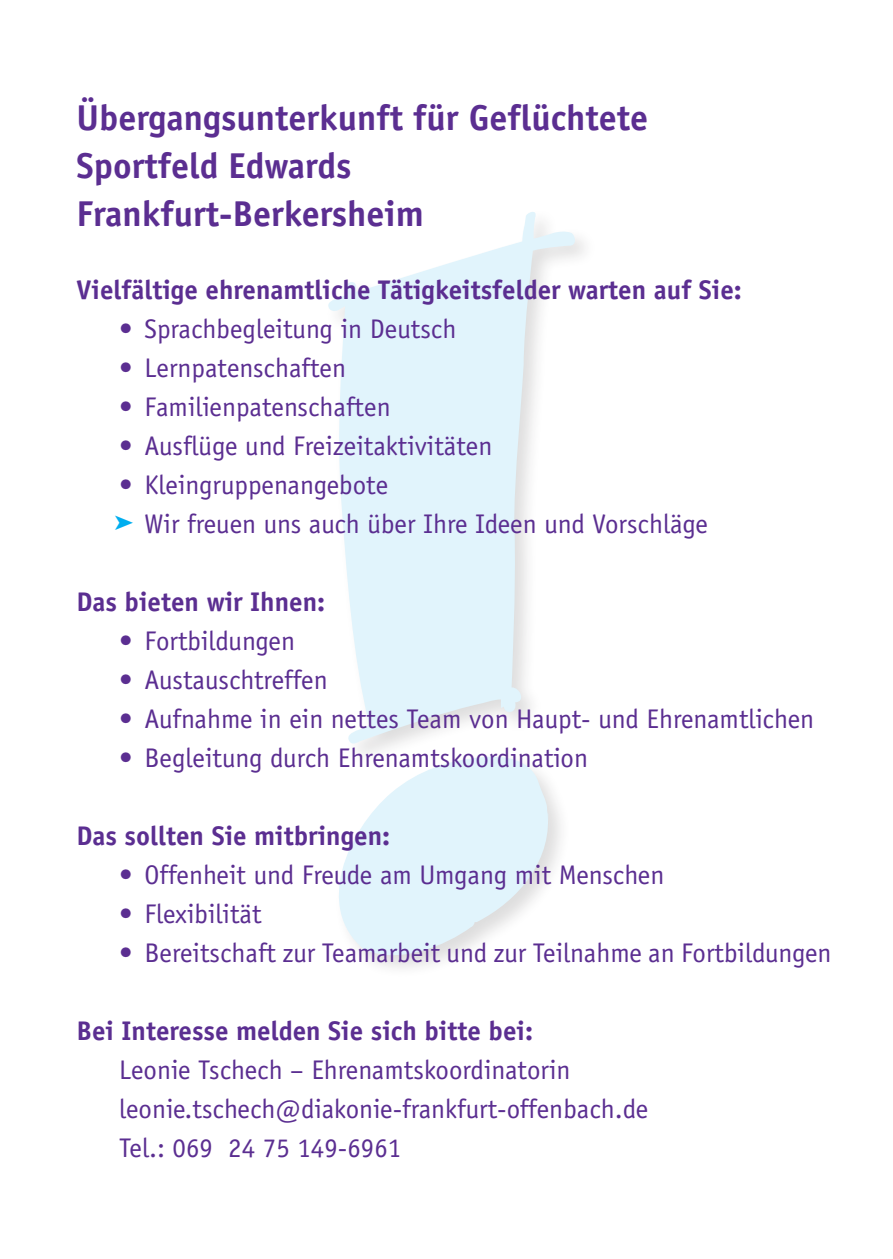
<style>
.page{position:relative;width:893px;height:1259px;background:#fff}
.page>*{position:absolute;margin:0;border:0;box-sizing:border-box;transform-origin:0 0}
.t1{font:700 36px/48px "Officina Sans";color:#5b2e91}
.t2{font:27px/39px "Officina Sans";color:#5b2e91}
.t3{font:700 27px "Officina Sans";color:#5b2e91}
.s1{color:#00aeef}
</style>
<div class="page">
<svg style="left:328px;top:212px;width:250px;height:753px;fill:#e1f4fc"></svg>
<h1 class="t1" style="left:76px;top:93px;width:573px">Übergangsunterkunft für Geflüchtete<br>Sportfeld Edwards<br>Frankfurt-Berkersheim</h1>
<p class="t3" style="left:76px;top:273px;width:667px">Vielfältige ehrenamtliche Tätigkeitsfelder warten auf Sie:</p>
<p class="t2" style="left:119px;top:309px;width:339px">• Sprachbegleitung in Deutsch</p>
<p class="t2" style="left:119px;top:348px;width:229px">• Lernpatenschaften</p>
<p class="t2" style="left:119px;top:387px;width:273px">• Familienpatenschaften</p>
<p class="t2" style="left:119px;top:426px;width:375px">• Ausflüge und Freizeitaktivitäten</p>
<p class="t2" style="left:114px;top:465px;width:595px">• Kleingruppenangebote<br><span class="s1">➤</span> Wir freuen uns auch über Ihre Ideen und Vorschläge</p>
<p class="t3" style="left:77px;top:585px;width:250px">Das bieten wir Ihnen:</p>
<p class="t2" style="left:119px;top:621px;width:178px">• Fortbildungen</p>
<p class="t2" style="left:119px;top:660px;width:210px">• Austauschtreffen</p>
<p class="t2" style="left:119px;top:699px;width:697px">• Aufnahme in ein nettes Team von Haupt- und Ehrenamtlichen</p>
<p class="t2" style="left:119px;top:738px;width:470px">• Begleitung durch Ehrenamtskoordination</p>
<p class="t3" style="left:77px;top:819px;width:315px">Das sollten Sie mitbringen:</p>
<p class="t2" style="left:119px;top:855px;width:547px">• Offenheit und Freude am Umgang mit Menschen</p>
<p class="t2" style="left:119px;top:894px;width:144px">• Flexibilität</p>
<p class="t2" style="left:119px;top:933px;width:714px">• Bereitschaft zur Teamarbeit und zur Teilnahme an Fortbildungen</p>
<p class="t3" style="left:77px;top:1014px;width:458px">Bei Interesse melden Sie sich bitte bei:</p>
<p class="t2" style="left:119px;top:1050px;width:531px">Leonie Tschech – Ehrenamtskoordinatorin leonie.tschech@diakonie-frankfurt-offenbach.de<br>Tel.: 069 24 75 149-6961</p>
</div>
